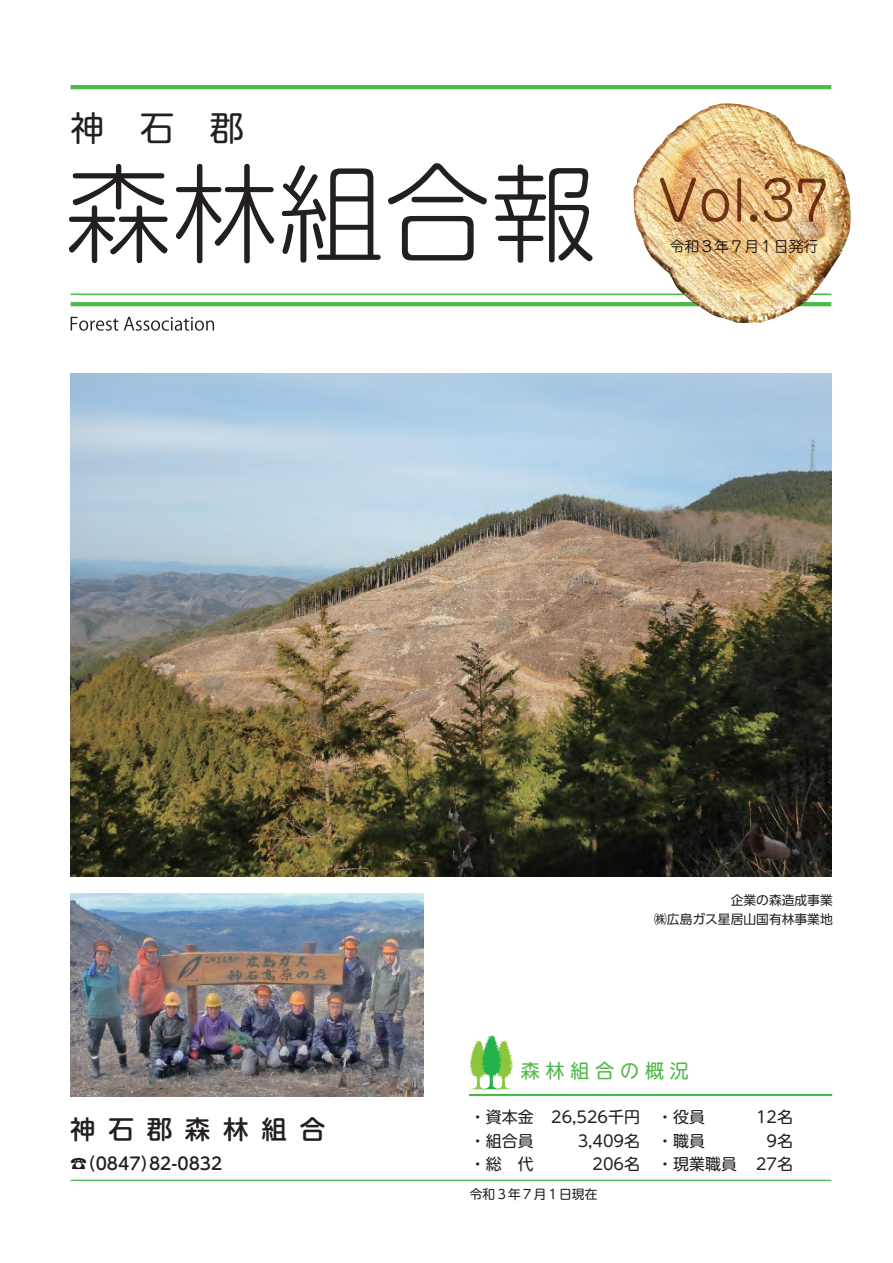
<style>
.page{position:relative;width:893px;height:1263px;background:#fff}
.page>*{position:absolute;margin:0;border:0;box-sizing:border-box;transform-origin:0 0}
.t1{font:300 106.35px "UD Shin M Go Pro";color:#231f20}
.t2{font:53.85px "Jun 201 Pro";color:#7b4429}
.t3{font:34.05px "UD Shin M Go Pr 6 N";color:#231f20}
.t4{font:500 25.5px "UD Shin M Go Pr 6 N";letter-spacing:.5em;color:#231f20}
.t5{font:19.2px "UD Shin M Go Pr 6 N";letter-spacing:.3em;color:#4cb848}
.t6{font:500 16.95px "UD Shin M Go Pr 6 N";color:#231f20}
.t7{font:15.9px "UD Shin M Go Pr 6 N";color:#231f20}
.t8{font:14.85px "Jun 201 Pro";color:#231f20}
.t9{font:12.75px/19.2px "UD Shin Go Pr 6 N";color:#231f20;text-align:right}
.t10{font:12.75px "UD Shin M Go Pr 6 N";color:#231f20}
</style>
<div class="page">
<img style="left:71px;top:374px;width:760px;height:503px">
<hr style="left:469px;top:1094px;width:363px;height:2px;background:#4cb848">
<svg style="left:469px;top:1035px;width:44px;height:54px"></svg>
<img style="left:71px;top:893px;width:353px;height:203px">
<hr style="left:71px;top:85px;width:760px;height:4px;background:#4cb848">
<hr style="left:71px;top:302px;width:760px;height:4px;background:#4cb848">
<hr style="left:71px;top:294px;width:760px;height:1px;background:#4cb848">
<img style="left:633px;top:103px;width:218px;height:220px">
<svg style="left:71px;top:317px;width:47px;height:14px"></svg>
<svg style="left:124px;top:317px;width:90px;height:14px"></svg>
<hr style="left:71px;top:1180px;width:760px;height:1px;background:#4cb848">
<h3 class="t3" style="left:71px;top:100px;width:175px">神石郡</h3>
<h1 class="t1" style="left:66px;top:128px;width:533px">森林組合報</h1>
<h2 class="t2" style="left:657px;top:158px;width:173px">Vol.37</h2>
<p class="t8" style="left:670px;top:234px;width:150px">令和３年７月１日発行</p>
<p class="t9" style="left:654px;top:890px;width:180px">企業の森造成事業<br>㈱広島ガス星居山国有林事業地</p>
<h3 class="t4" style="left:70px;top:1108px;width:257px">神石郡森林組合</h3>
<p class="t6" style="left:70px;top:1149px;width:154px">☎（0847）82-0832</p>
<p class="t5" style="left:521px;top:1055px;width:170px">森林組合の概況</p>
<p class="t7" style="left:470px;top:1104px;width:237px">・資本金 26,526千円 ・役員</p>
<p class="t7" style="left:756px;top:1104px;width:38px">12名</p>
<p class="t7" style="left:470px;top:1127px;width:65px">・組合員</p>
<p class="t7" style="left:578px;top:1127px;width:129px">3,409名 ・職員</p>
<p class="t7" style="left:767px;top:1127px;width:28px">9名</p>
<p class="t7" style="left:470px;top:1151px;width:65px">・総　代</p>
<p class="t7" style="left:592px;top:1151px;width:202px">206名 ・現業職員 27名</p>
<p class="t10" style="left:470px;top:1184px;width:129px">令和３年７月１日現在</p>
</div>
